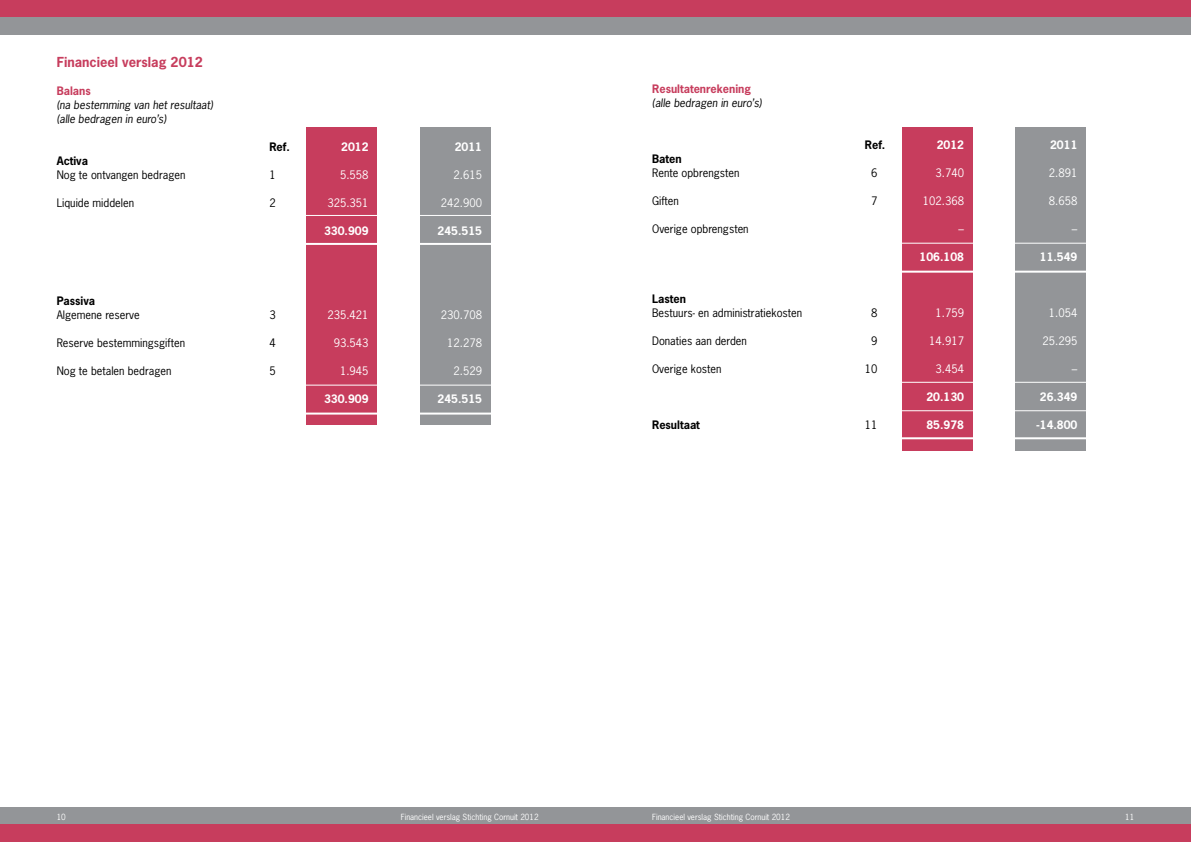
<style>
.page{position:relative;width:1191px;height:842px;background:#fff}
.page>*{position:absolute;margin:0;border:0;box-sizing:border-box;transform-origin:0 0}
.t1{font:700 13px "News Gothic Std";color:#c73d5d}
.t2{font:11px "News Gothic Std";color:#000}
.t3{font:11px "News Gothic Std";color:#fff}
.t4{font:700 11px "News Gothic Std";color:#fff}
.t5{font:italic 11px/14px "News Gothic Std";color:#000}
.t6{font:700 11px "News Gothic Std";color:#000}
.t7{font:700 11px "News Gothic Std";color:#c73d5d}
.t8{font:8px "News Gothic Std";color:#fff}
</style>
<div class="page">
<div style="left:0;top:808px;width:1191px;height:17px;background:#939598"></div>
<div style="left:0;top:0;width:1191px;height:17px;background:#c73d5d"></div>
<div style="left:0;top:17px;width:1191px;height:17px;background:#939598"></div>
<div style="left:0;top:825px;width:1191px;height:17px;background:#c73d5d"></div>
<div style="left:306px;top:128px;width:71px;height:297px;background:#c73d5d"></div>
<div style="left:901px;top:128px;width:71px;height:323px;background:#c73d5d"></div>
<div style="left:420px;top:128px;width:70px;height:297px;background:#939598"></div>
<div style="left:1015px;top:128px;width:71px;height:323px;background:#939598"></div>
<hr style="left:298px;top:215px;width:211px;height:1px;background:#fff">
<hr style="left:894px;top:243px;width:212px;height:1px;background:#fff">
<hr style="left:298px;top:243px;width:211px;height:2px;background:#fff">
<hr style="left:298px;top:385px;width:211px;height:1px;background:#fff">
<hr style="left:298px;top:413px;width:211px;height:2px;background:#fff">
<hr style="left:894px;top:271px;width:212px;height:2px;background:#fff">
<hr style="left:894px;top:382px;width:212px;height:1px;background:#fff">
<hr style="left:894px;top:410px;width:212px;height:1px;background:#fff">
<hr style="left:894px;top:437px;width:212px;height:2px;background:#fff">
<p class="t1" style="left:57px;top:53px;width:148px">Financieel verslag 2012</p>
<p class="t7" style="left:57px;top:83px;width:36px">Balans</p>
<p class="t5" style="left:57px;top:98px;width:158px">(na bestemming van het resultaat) (alle bedragen in euro’s)</p>
<p class="t6" style="left:269px;top:139px;width:22px">Ref.</p>
<p class="t4" style="left:341px;top:139px;width:29px">2012</p>
<p class="t4" style="left:455px;top:139px;width:29px">2011</p>
<p class="t6" style="left:57px;top:153px;width:33px">Activa</p>
<p class="t2" style="left:57px;top:168px;width:130px">Nog te ontvangen bedragen</p>
<p class="t2" style="left:269px;top:168px;width:8px">1</p>
<p class="t3" style="left:340px;top:168px;width:30px">5.558</p>
<p class="t3" style="left:453px;top:168px;width:30px">2.615</p>
<p class="t2" style="left:57px;top:196px;width:79px">Liquide middelen</p>
<p class="t2" style="left:269px;top:196px;width:8px">2</p>
<p class="t3" style="left:327px;top:196px;width:43px">325.351</p>
<p class="t3" style="left:441px;top:196px;width:43px">242.900</p>
<p class="t4" style="left:324px;top:223px;width:46px">330.909</p>
<p class="t4" style="left:437px;top:223px;width:46px">245.515</p>
<p class="t6" style="left:57px;top:293px;width:40px">Passiva</p>
<p class="t2" style="left:57px;top:308px;width:85px">Algemene reserve</p>
<p class="t2" style="left:269px;top:308px;width:8px">3</p>
<p class="t3" style="left:327px;top:308px;width:43px">235.421</p>
<p class="t3" style="left:441px;top:308px;width:43px">230.708</p>
<p class="t2" style="left:57px;top:336px;width:130px">Reserve bestemmingsgiften</p>
<p class="t2" style="left:269px;top:336px;width:8px">4</p>
<p class="t3" style="left:334px;top:336px;width:36px">93.543</p>
<p class="t3" style="left:447px;top:336px;width:36px">12.278</p>
<p class="t2" style="left:57px;top:364px;width:116px">Nog te betalen bedragen</p>
<p class="t2" style="left:269px;top:364px;width:8px">5</p>
<p class="t3" style="left:340px;top:364px;width:30px">1.945</p>
<p class="t3" style="left:453px;top:364px;width:30px">2.529</p>
<p class="t4" style="left:324px;top:391px;width:46px">330.909</p>
<p class="t4" style="left:437px;top:391px;width:46px">245.515</p>
<p class="t7" style="left:652px;top:82px;width:100px">Resultatenrekening</p>
<p class="t5" style="left:652px;top:96px;width:111px">(alle bedragen in euro’s)</p>
<p class="t6" style="left:652px;top:138px;width:111px">R</p>
<p class="t6" style="left:872px;top:138px;width:15px">ef.</p>
<p class="t4" style="left:936px;top:138px;width:29px">2012</p>
<p class="t4" style="left:1050px;top:138px;width:29px">2011</p>
<p class="t6" style="left:652px;top:152px;width:31px">Baten</p>
<p class="t2" style="left:652px;top:166px;width:89px">Rente opbrengsten</p>
<p class="t2" style="left:871px;top:166px;width:8px">6</p>
<p class="t3" style="left:935px;top:166px;width:30px">3.740</p>
<p class="t3" style="left:1049px;top:166px;width:30px">2.891</p>
<p class="t2" style="left:652px;top:194px;width:28px">Giften</p>
<p class="t2" style="left:871px;top:194px;width:8px">7</p>
<p class="t3" style="left:923px;top:194px;width:43px">102.368</p>
<p class="t3" style="left:1049px;top:194px;width:30px">8.658</p>
<p class="t2" style="left:652px;top:222px;width:98px">Overige opbrengsten</p>
<p class="t3" style="left:958px;top:222px;width:7px">–</p>
<p class="t3" style="left:1072px;top:222px;width:7px">–</p>
<p class="t4" style="left:919px;top:250px;width:46px">106.108</p>
<p class="t4" style="left:1039px;top:250px;width:39px">11.549</p>
<p class="t6" style="left:652px;top:292px;width:35px">Lasten</p>
<p class="t2" style="left:652px;top:306px;width:152px">Bestuurs- en administratiekosten</p>
<p class="t2" style="left:871px;top:306px;width:8px">8</p>
<p class="t3" style="left:935px;top:306px;width:30px">1.759</p>
<p class="t3" style="left:1049px;top:306px;width:30px">1.054</p>
<p class="t2" style="left:652px;top:334px;width:96px">Donaties aan derden</p>
<p class="t2" style="left:871px;top:334px;width:8px">9</p>
<p class="t3" style="left:929px;top:334px;width:36px">14.917</p>
<p class="t3" style="left:1042px;top:334px;width:36px">25.295</p>
<p class="t2" style="left:652px;top:362px;width:71px">Overige kosten</p>
<p class="t2" style="left:864px;top:362px;width:14px">10</p>
<p class="t3" style="left:935px;top:362px;width:30px">3.454</p>
<p class="t3" style="left:1072px;top:362px;width:7px">–</p>
<p class="t4" style="left:926px;top:390px;width:39px">20.130</p>
<p class="t4" style="left:1039px;top:390px;width:39px">26.349</p>
<p class="t6" style="left:652px;top:418px;width:49px">Resultaat</p>
<p class="t2" style="left:864px;top:418px;width:14px">11</p>
<p class="t4" style="left:926px;top:418px;width:39px">85.978</p>
<p class="t4" style="left:1036px;top:418px;width:43px">-14.800</p>
<p class="t8" style="left:57px;top:812px;width:11px">10</p>
<p class="t8" style="left:401px;top:812px;width:139px">Financieel verslag Stichting Cornuit 2012</p>
<p class="t8" style="left:652px;top:812px;width:139px">Financieel verslag Stichting Cornuit 2012</p>
<p class="t8" style="left:1125px;top:812px;width:11px">11</p>
</div>
